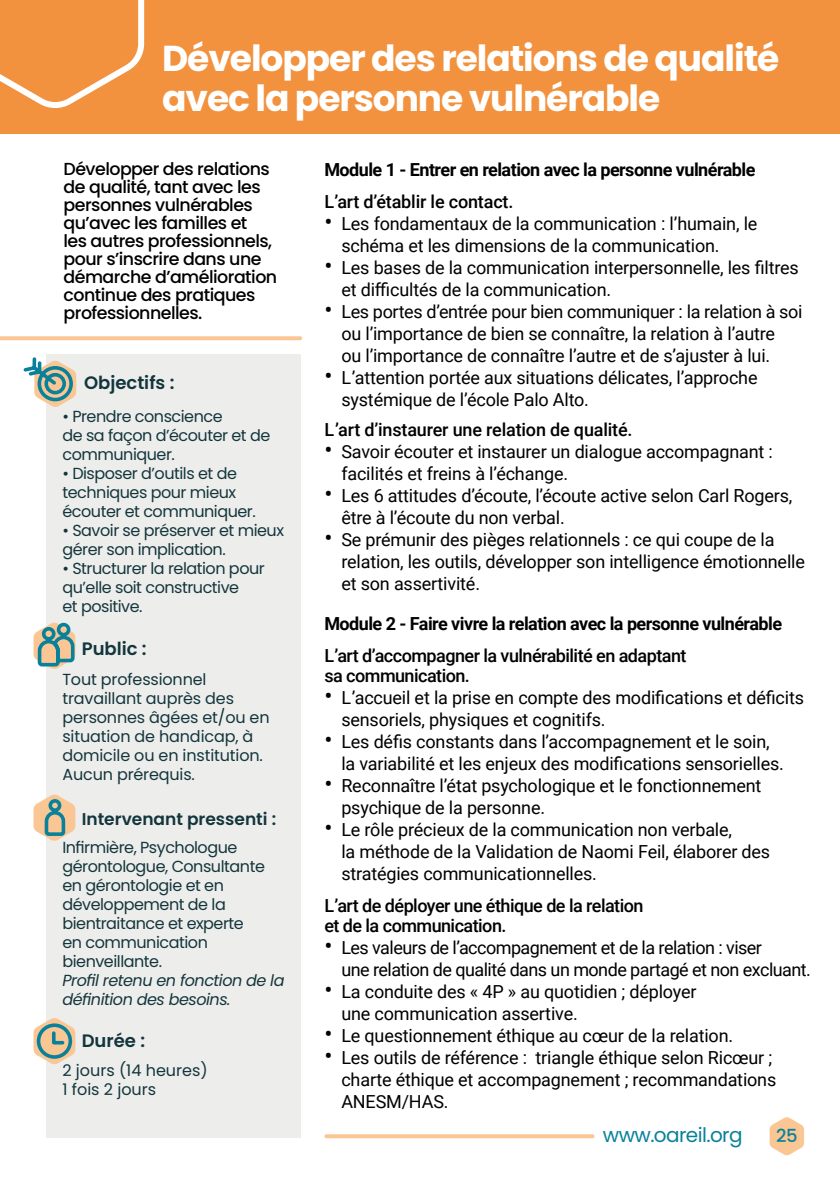
<style>
.page{position:relative;width:840px;height:1191px;background:#fff}
.page>*{position:absolute;margin:0;border:0;box-sizing:border-box;transform-origin:0 0}
.t1{font:700 36px/40px "Poppins";letter-spacing:-.03em;color:#fff}
.t2{font:20px "Poppins";letter-spacing:-.03em;color:#09819b}
.t3{font:18px/22px "Roboto";letter-spacing:-.01em;color:#000}
.t4{font:500 18px/20px "Roboto";letter-spacing:-.03em;color:#000}
.t5{font:18px/22px "Roboto";letter-spacing:-.03em;color:#000}
.t6{font:700 18px "Roboto";letter-spacing:-.03em;color:#000}
.t7{font:500 18px "Roboto";letter-spacing:-.01em;color:#000}
.t8{font:600 18px "Poppins";color:#13363c}
.t9{font:500 18px "Poppins";color:#09819b}
.t10{font:500 17.4px/18px "Poppins";letter-spacing:-.03em;color:#000}
.t11{font:600 17px "Poppins";color:#13363c}
.t12{font:16px/19px "Poppins";letter-spacing:-.03em;color:#13363c}
.t13{font:16px/19px "Poppins";letter-spacing:-.01em;color:#13363c}
.t14{font:italic 16px/19px "Poppins";letter-spacing:-.03em;color:#13363c}
.t15{font:16px/19px "Poppins";color:#13363c}
.s1{font-size:24px}
</style>
<div class="page">
<div style="left:46px;top:354px;width:255px;height:784px;background:#ededec"></div>
<div style="left:0;top:0;width:839px;height:134px;background:#f3923e"></div>
<svg style="left:0;top:0;width:145px;height:108px"></svg>
<svg style="left:769px;top:1117px;width:34px;height:38px"></svg>
<svg style="left:23px;top:357px;width:53px;height:50px"></svg>
<svg style="left:33px;top:622px;width:43px;height:47px"></svg>
<svg style="left:33px;top:1018px;width:42px;height:46px"></svg>
<svg style="left:326px;top:1134px;width:266px;height:4px"></svg>
<svg style="left:0;top:336px;width:300px;height:4px"></svg>
<svg style="left:33px;top:794px;width:42px;height:47px"></svg>
<h1 class="t1" style="left:162px;top:38px;width:618px">Développer des relations de qualité avec la personne vulnérable</h1>
<p class="t10" style="left:63px;top:160px;width:215px">Développer des relations de qualité, tant avec les personnes vulnérables qu’avec les familles et<br>les autres professionnels, pour s’inscrire dans une démarche d’amélioration continue des pratiques professionnelles.</p>
<p class="t8" style="left:84px;top:372px;width:92px">Objectifs :</p>
<p class="t12" style="left:62px;top:407px;width:209px">• Prendre conscience<br>de sa façon d’écouter et de communiquer.</p>
<p class="t12" style="left:62px;top:464px;width:195px">• Disposer d’outils et de techniques pour mieux écouter et communiquer.</p>
<p class="t12" style="left:62px;top:521px;width:223px">• Savoir se préserver et mieux gérer son implication.</p>
<p class="t12" style="left:62px;top:559px;width:204px">• Structurer la relation pour qu’elle soit constructive<br>et positive.</p>
<p class="t8" style="left:82px;top:638px;width:66px">Public :</p>
<p class="t13" style="left:62px;top:670px;width:209px">Tout professionnel travaillant auprès des personnes âgées et/ou en situation de handicap, à domicile ou en institution.<br>Aucun prérequis.</p>
<p class="t11" style="left:82px;top:808px;width:196px">Intervenant pressenti :</p>
<p class="t12" style="left:62px;top:838px;width:204px">Infirmière, Psychologue gérontologue, Consultante en gérontologie et en développement de la bientraitance et experte en communication bienveillante.</p>
<p class="t14" style="left:62px;top:971px;width:223px">Profil retenu en fonction de la définition des besoins.</p>
<p class="t8" style="left:82px;top:1030px;width:65px">Durée :</p>
<p class="t15" style="left:62px;top:1060px;width:147px">2 jours (14 heures)<br>1 fois 2 jours</p>
<p class="t6" style="left:324px;top:156px;width:432px">Module 1 - Entrer en relation avec la personne vulnérable</p>
<p class="t7" style="left:324px;top:188px;width:190px">L’art d’établir le contact.</p>
<p class="t3" style="left:341px;top:211px;width:417px;text-indent:-17px"><span class="s1">•</span> Les fondamentaux de la communication : l’humain, le schéma et les dimensions de la communication.</p>
<p class="t3" style="left:341px;top:255px;width:458px;text-indent:-17px"><span class="s1">•</span> Les bases de la communication interpersonnelle, les filtres et difficultés de la communication.</p>
<p class="t3" style="left:341px;top:299px;width:462px;text-indent:-17px"><span class="s1">•</span> Les portes d’entrée pour bien communiquer : la relation à soi ou l’importance de bien se connaître, la relation à l’autre<br>ou l’importance de connaître l’autre et de s’ajuster à lui.</p>
<p class="t3" style="left:341px;top:365px;width:417px;text-indent:-17px"><span class="s1">•</span> L’attention portée aux situations délicates, l’approche systémique de l’école Palo Alto.</p>
<p class="t7" style="left:324px;top:417px;width:309px">L’art d’instaurer une relation de qualité.</p>
<p class="t3" style="left:341px;top:440px;width:433px;text-indent:-17px"><span class="s1">•</span> Savoir écouter et instaurer un dialogue accompagnant : facilités et freins à l’échange.</p>
<p class="t3" style="left:341px;top:484px;width:452px;text-indent:-17px"><span class="s1">•</span> Les 6 attitudes d’écoute, l’écoute active selon Carl Rogers, être à l’écoute du non verbal.</p>
<p class="t3" style="left:341px;top:528px;width:465px;text-indent:-17px"><span class="s1">•</span> Se prémunir des pièges relationnels : ce qui coupe de la relation, les outils, développer son intelligence émotionnelle et son assertivité.</p>
<p class="t6" style="left:324px;top:611px;width:459px">Module 2 - Faire vivre la relation avec la personne vulnérable</p>
<p class="t4" style="left:324px;top:645px;width:363px">L’art d’accompagner la vulnérabilité en adaptant sa communication.</p>
<p class="t3" style="left:341px;top:686px;width:464px;text-indent:-17px"><span class="s1">•</span> L’accueil et la prise en compte des modifications et déficits sensoriels, physiques et cognitifs.</p>
<p class="t3" style="left:341px;top:730px;width:444px;text-indent:-17px"><span class="s1">•</span> Les défis constants dans l’accompagnement et le soin, la variabilité et les enjeux des modifications sensorielles.</p>
<p class="t3" style="left:341px;top:774px;width:421px;text-indent:-17px"><span class="s1">•</span> Reconnaître l’état psychologique et le fonctionnement psychique de la personne.</p>
<p class="t3" style="left:341px;top:818px;width:430px;text-indent:-17px"><span class="s1">•</span> Le rôle précieux de la communication non verbale,<br>la méthode de la Validation de Naomi Feil, élaborer des stratégies communicationnelles.</p>
<p class="t4" style="left:324px;top:895px;width:320px">L’art de déployer une éthique de la relation et de la communication.</p>
<p class="t5" style="left:341px;top:936px;width:471px;text-indent:-17px"><span class="s1">•</span> Les valeurs de l’accompagnement et de la relation : viser<br>une relation de qualité dans un monde partagé et non excluant.</p>
<p class="t3" style="left:341px;top:980px;width:356px;text-indent:-17px"><span class="s1">•</span> La conduite des « 4P » au quotidien ; déployer une communication assertive.</p>
<p class="t3" style="left:324px;top:1024px;width:410px"><span class="s1">•</span> Le questionnement éthique au cœur de la relation.</p>
<p class="t3" style="left:341px;top:1046px;width:436px;text-indent:-17px"><span class="s1">•</span> Les outils de référence : triangle éthique selon Ricœur ; charte éthique et accompagnement ; recommandations<br>ANESM/HAS.</p>
<p class="t2" style="left:602px;top:1123px;width:141px">www.oareil.org</p>
<p class="t9" style="left:775px;top:1125px;width:23px">25</p>
</div>
